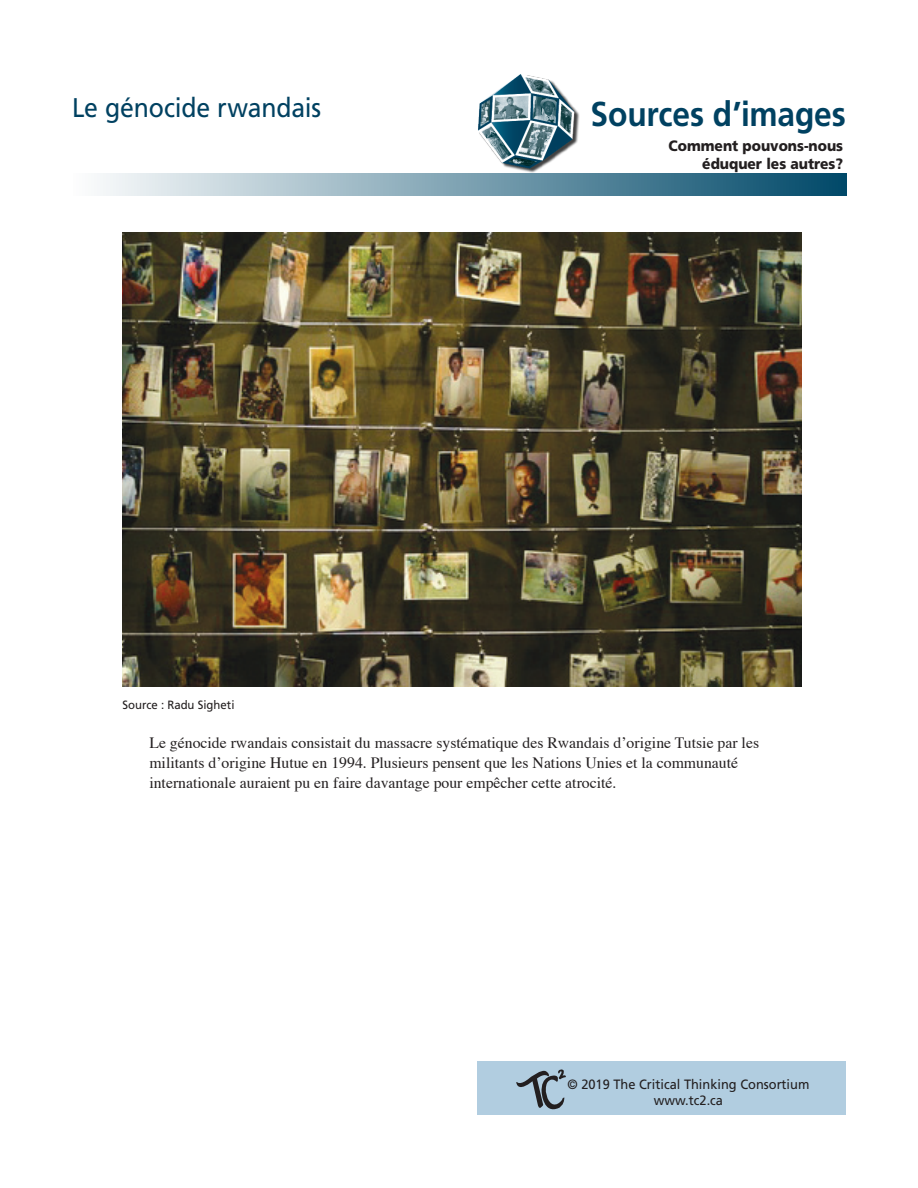
<style>
.page{position:relative;width:918px;height:1188px;background:#fff}
.page>*{position:absolute;margin:0;border:0;box-sizing:border-box;transform-origin:0 0}
.t1{font:700 34.5px "Frutiger";letter-spacing:-.005em;color:#004161;scale:.92 1}
.t2{font:27px "Frutiger";letter-spacing:-.005em;color:#004161;scale:.92 1}
.t3{font:15.75px/20.2px "Times";color:#231f20}
.t4{font:900 15px/18px "Frutiger";color:#231f20;text-align:right;scale:.92 1}
.t5{font:13.5px/16.2px "Frutiger";color:#231f20;text-align:center;scale:.95 1}
.t6{font:12px "Frutiger";color:#231f20;scale:.95 1}
</style>
<div class="page">
<img style="left:122px;top:232px;width:680px;height:454px">
<div style="left:477px;top:1061px;width:369px;height:54px;background:#b1cde0"></div>
<svg style="left:516px;top:1069px;width:50px;height:41px"></svg>
<div style="left:73px;top:173px;width:774px;height:22px;background:linear-gradient(to right,#fdfdfd,#004969)"></div>
<img style="left:473px;top:74px;width:107px;height:100px">
<h2 class="t2" style="left:72px;top:92px;width:272px">Le génocide rwandais</h2>
<h1 class="t1" style="left:591px;top:94px;width:279px">Sources d’images</h1>
<p class="t4" style="left:669px;top:137px;width:191px">Comment pouvons-nous éduquer les autres?</p>
<p class="t6" style="left:122px;top:698px;width:120px">Source : Radu Sigheti</p>
<p class="t3" style="left:149px;top:733px;width:611px">Le génocide rwandais consistait du massacre systématique des Rwandais d’origine Tutsie par les militants d’origine Hutue en 1994. Plusieurs pensent que les Nations Unies et la communauté internationale auraient pu en faire davantage pour empêcher cette atrocité.</p>
<p class="t5" style="left:568px;top:1076px;width:256px">© 2019 The Critical Thinking Consortium www.tc2.ca</p>
</div>
